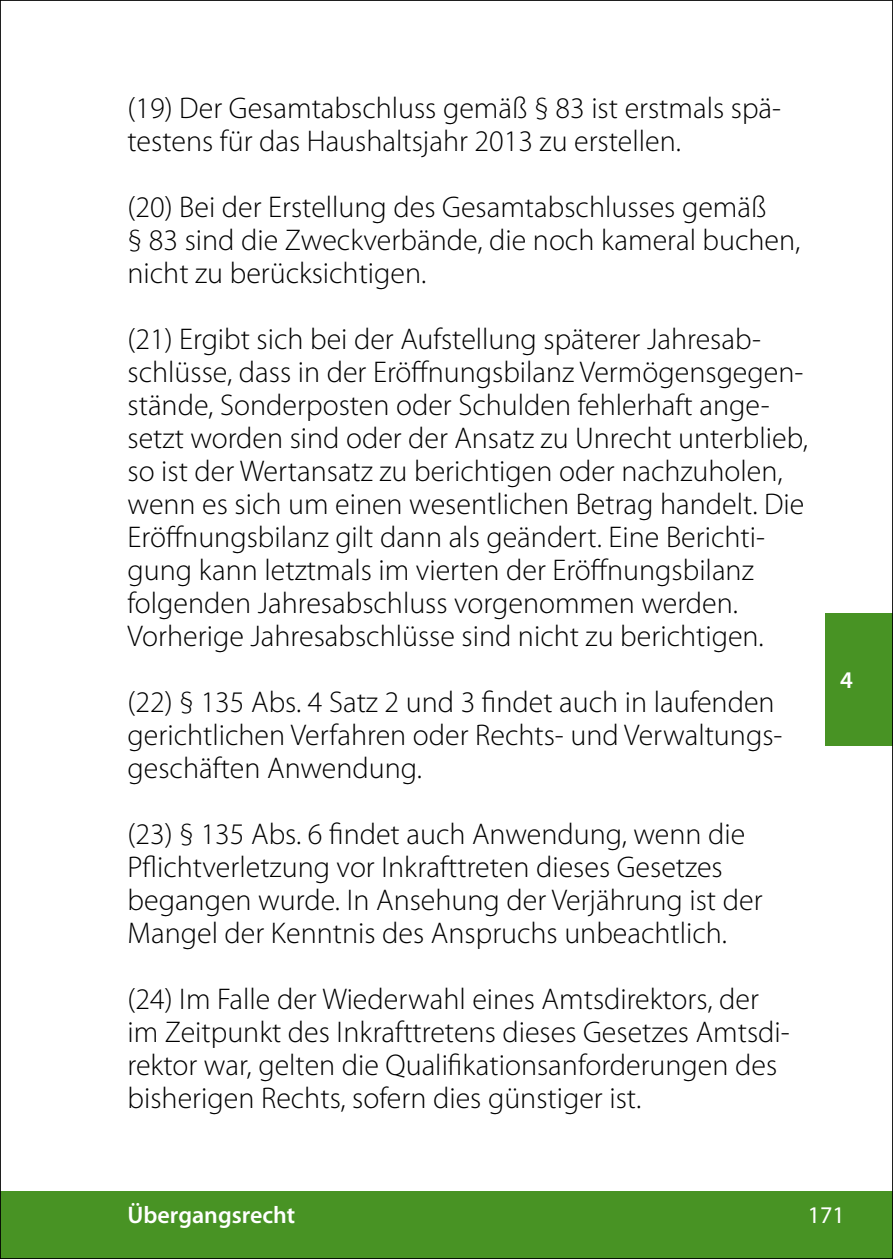
<style>
.page{position:relative;width:893px;height:1259px;background:#fff}
.page>*{position:absolute;margin:0;border:0;box-sizing:border-box;transform-origin:0 0}
.t1{font:300 30px/33px "Myriad Pro";color:#000}
.t2{font:600 24px "Myriad Pro";color:#fff}
.t3{font:24px "Myriad Pro";color:#fff}
</style>
<div class="page">
<div style="left:0;top:1191px;width:893px;height:68px;background:#489324"></div>
<div style="left:825px;top:613px;width:68px;height:132px;background:#489324"></div>
<p class="t1" style="left:128px;top:91px;width:655px">(19) Der Gesamtabschluss gemäß § 83 ist erstmals spä&shy;testens für das Haushaltsjahr 2013 zu erstellen.</p>
<p class="t1" style="left:128px;top:190px;width:674px">(20) Bei der Erstellung des Gesamtabschlusses gemäß<br>§ 83 sind die Zweckverbände, die noch kameral buchen, nicht zu berücksichtigen.</p>
<p class="t1" style="left:128px;top:322px;width:682px">(21) Ergibt sich bei der Aufstellung späterer Jahresab&shy;schlüsse, dass in der Eröffnungsbilanz Vermögensgegen&shy;stände, Sonderposten oder Schulden fehlerhaft ange&shy;setzt worden sind oder der Ansatz zu Unrecht unterblieb, so ist der Wertansatz zu berichtigen oder nachzuholen, wenn es sich um einen wesentlichen Betrag handelt. Die Eröffnungsbilanz gilt dann als geändert. Eine Berichti&shy;gung kann letztmals im vierten der Eröffnungsbilanz folgenden Jahresabschluss vorgenommen werden.<br>Vorherige Jahresabschlüsse sind nicht zu berichtigen.</p>
<p class="t1" style="left:128px;top:685px;width:656px">(22) § 135 Abs. 4 Satz 2 und 3 findet auch in laufenden gerichtlichen Verfahren oder Rechts- und Verwaltungs&shy;geschäften Anwendung.</p>
<p class="t1" style="left:128px;top:817px;width:636px">(23) § 135 Abs. 6 findet auch Anwendung, wenn die Pflichtverletzung vor Inkrafttreten dieses Gesetzes begangen wurde. In Ansehung der Verjährung ist der Mangel der Kenntnis des Anspruchs unbeachtlich.</p>
<p class="t1" style="left:128px;top:982px;width:664px">(24) Im Falle der Wiederwahl eines Amtsdirektors, der im Zeitpunkt des Inkrafttretens dieses Gesetzes Amtsdi&shy;rektor war, gelten die Qualifikationsanforderungen des bisherigen Rechts, sofern dies günstiger ist.</p>
<p class="t2" style="left:840px;top:665px;width:14px">4</p>
<p class="t2" style="left:128px;top:1200px;width:169px">Übergangsrecht</p>
<p class="t3" style="left:808px;top:1200px;width:38px">171</p>
</div>
